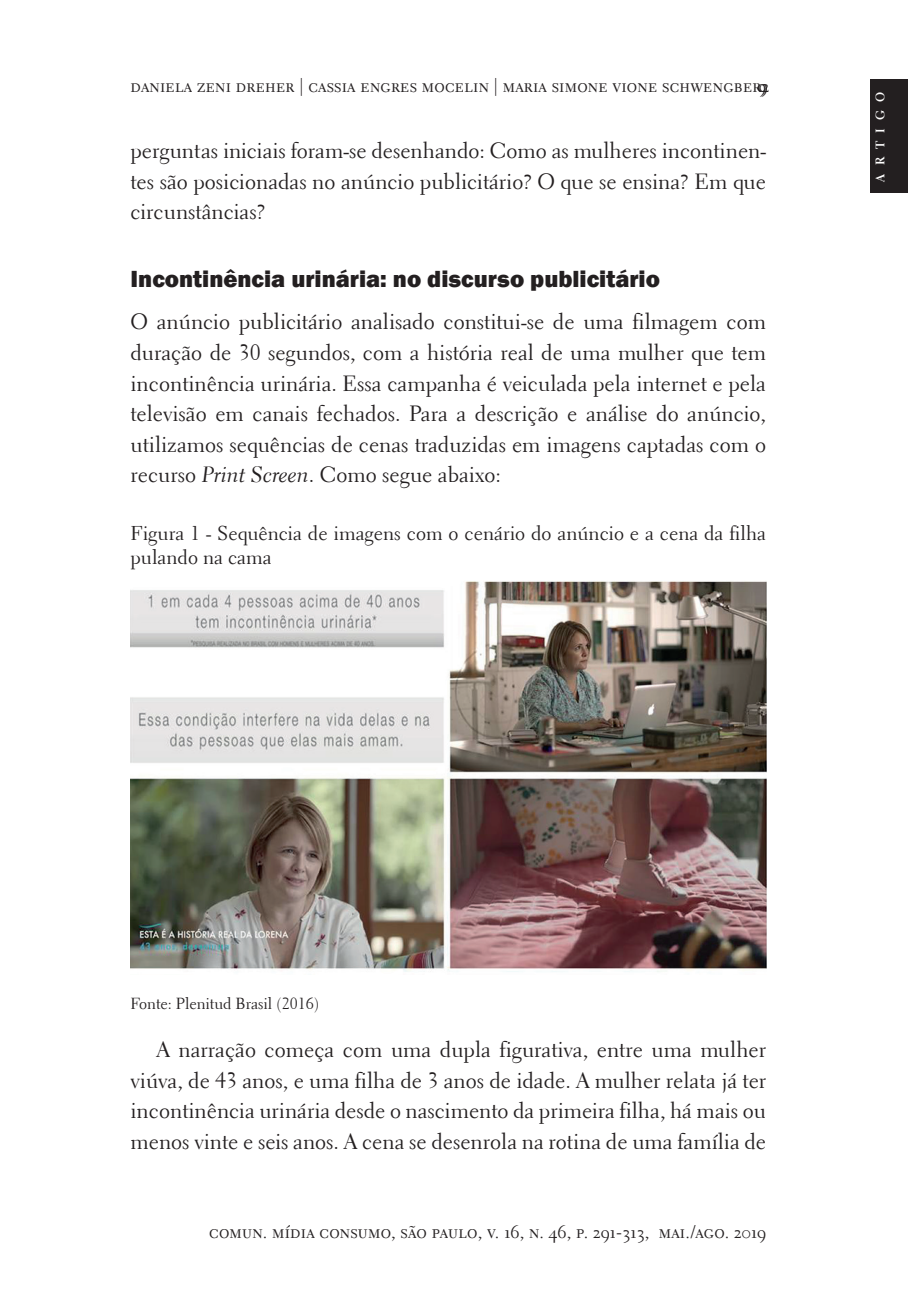
<style>
.page{position:relative;width:908px;height:1304px;background:#fff}
.page>*{position:absolute;margin:0;border:0;box-sizing:border-box;transform-origin:0 0}
.t1{font:800 24px "Franklin Gothic";color:#231f20}
.t2{font:22px/30.6px "Electra LH";color:#231f20;text-align:justify}
.t3{font:20px/24px "Electra LH";color:#231f20}
.t4{font:18px "Electra LH Regular SC";letter-spacing:.01em;color:#231f20}
.t5{font:16px "Electra LH";color:#231f20}
.t6{font:700 12.4px "Electra LH";color:#fff}
.s1{font-family:"Electra LH Cursive"}
</style>
<div class="page">
<div style="left:869px;top:79px;width:38px;height:114px;background:#231f20"></div>
<img style="left:130px;top:581px;width:635px;height:391px">
<p class="t4" style="left:130px;top:75px;width:639px">daniela zeni dreher | cassia engres mocelin | maria simone vione schwengber299</p>
<p class="t2" style="left:130px;top:135px;width:636px">perguntas iniciais foram-se desenhando: Como as mulheres incontinen&shy;tes são posicionadas no anúncio publicitário? O que se ensina? Em que circunstâncias?</p>
<p class="t1" style="left:130px;top:264px;width:530px">Incontinência urinária: no discurso publicitário</p>
<p class="t2" style="left:130px;top:307px;width:637px">O anúncio publicitário analisado constitui-se de uma filmagem com duração de 30 segundos, com a história real de uma mulher que tem incontinência urinária. Essa campanha é veiculada pela internet e pela televisão em canais fechados. Para a descrição e análise do anúncio, utilizamos sequências de cenas traduzidas em imagens captadas com o recurso <span class="s1">Print Screen</span>. Como segue abaixo:</p>
<p class="t3" style="left:130px;top:521px;width:636px">Figura 1 - Sequência de imagens com o cenário do anúncio e a cena da filha pulando na cama</p>
<p class="t6" style="left:872px;top:182px;width:91px;rotate:-90deg">ARTIGO</p>
<p class="t5" style="left:130px;top:994px;width:190px">Fonte: Plenitud Brasil (2016)</p>
<p class="t2" style="left:130px;top:1034px;width:637px;text-indent:26px">A narração começa com uma dupla figurativa, entre uma mulher viúva, de 43 anos, e uma filha de 3 anos de idade. A mulher relata já ter incontinência urinária desde o nascimento da primeira filha, há mais ou menos vinte e seis anos. A cena se desenrola na rotina de uma família de</p>
<p class="t4" style="left:209px;top:1221px;width:558px">comun. mídia consumo, são paulo, v. 16, n. 46, p. 291-313, mai./ago. 2019</p>
</div>
